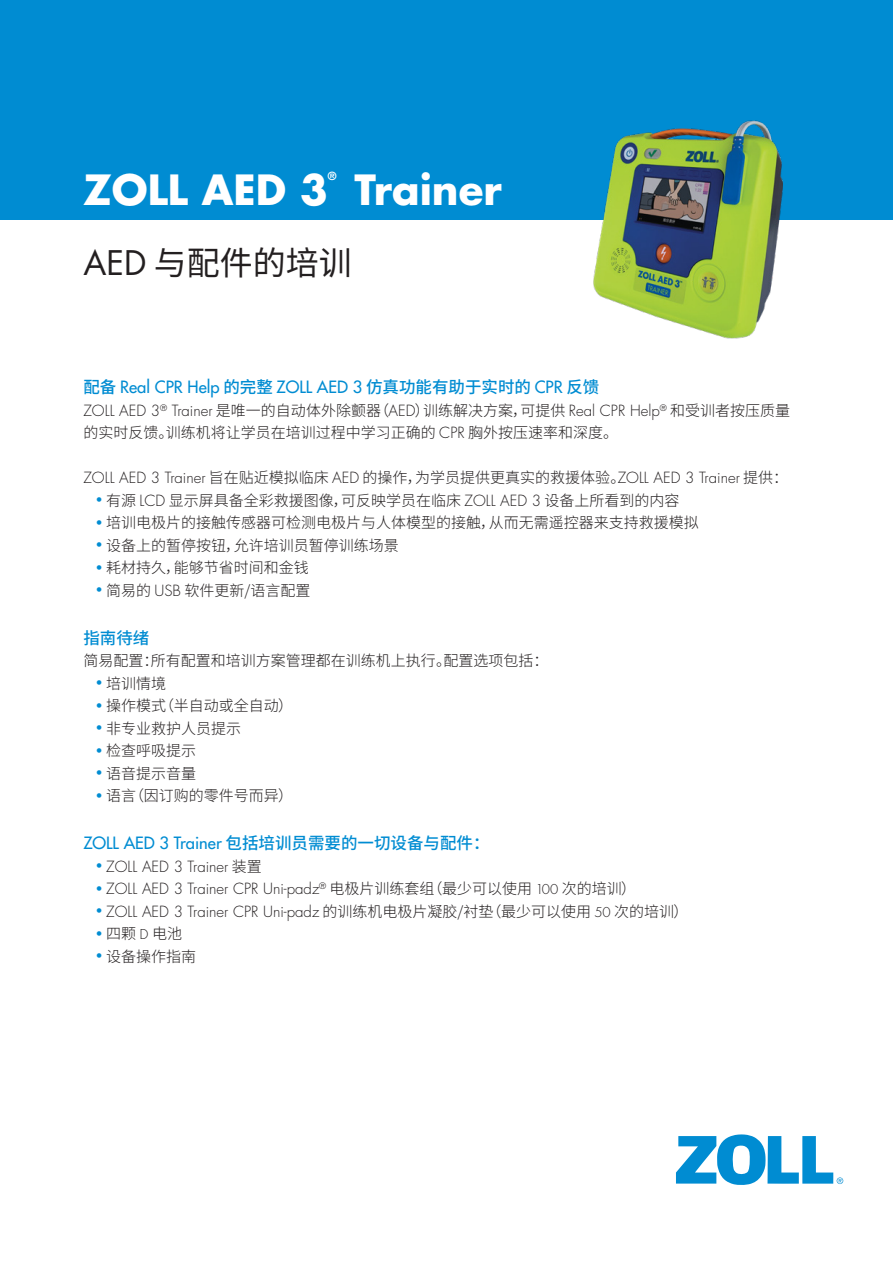
<style>
.page{position:relative;width:893px;height:1263px;background:#fff}
.page>*{position:absolute;margin:0;border:0;box-sizing:border-box;transform-origin:0 0}
.t1{font:700 40.5px "Futura Std";color:#fff}
.t2{font:33px "Noto Sans CJ Ksc";color:#231f20}
.t3{font:500 16.5px "Futura Std";color:#008cd2}
.t4{font:500 16.5px "Noto Sans CJ Ksc";color:#008cd2}
.t5{font:300 15px/22.5px "Noto Sans CJ Ksc";color:#231f20}
.t6{font:300 15px "Futura Std";color:#231f20}
.t7{font:700 10.95px "Futura Std";color:#fff}
.s1{font-family:"Futura Std"}
.s2{font-family:"Noto Sans CJ Ksc"}
.s3{font-family:"Futura Std";font-size:12px;color:#008cd2}
.s4{font-size:12px;color:#008cd2}
.s5{font-family:"Futura PT"}
</style>
<div class="page">
<div style="left:0;top:0;width:893px;height:220px;background:#008cd2"></div>
<svg style="left:676px;top:1134px;width:167px;height:51px"></svg>
<img style="left:593px;top:120px;width:189px;height:219px">
<h1 class="t1" style="left:83px;top:162px;width:246px">ZOLL AED 3</h1>
<p class="t7" style="left:328px;top:169px;width:10px">®</p>
<h1 class="t1" style="left:354px;top:162px;width:149px">Trainer</h1>
<h2 class="t2" style="left:83px;top:244px;width:270px"><span class="s1">AED</span> 与配件的培训</h2>
<p class="t3" style="left:83px;top:377px;width:517px"><span class="s2">配备</span> Real CPR Help <span class="s2">的完整</span> ZOLL AED 3 <span class="s2">仿真功能有助于实时的</span> CPR <span class="s2">反馈</span></p>
<p class="t5" style="left:83px;top:399px;width:708px"><span class="s1">ZOLL AED 3</span><sup>®</sup> <span class="s1">Trainer</span> 是唯一的自动体外除颤器（<span class="s1">AED</span>）训练解决方案，可提供 <span class="s1">Real CPR Help</span><sup>®</sup> 和受训者按压质量的实时反馈。训练机将让学员在培训过程中学习正确的 <span class="s1">CPR</span> 胸外按压速率和深度。</p>
<p class="t6" style="left:83px;top:468px;width:706px">ZOLL AED 3 Trainer <span class="s2">旨在贴近模拟临床</span> AED <span class="s2">的操作，为学员提供更真实的救援体验。</span>ZOLL AED 3 Trainer <span class="s2">提供：</span></p>
<p class="t5" style="left:95px;top:489px;width:586px"><span class="s3">•</span> 有源 <span class="s1">LCD</span> 显示屏具备全彩救援图像，可反映学员在临床 <span class="s1">ZOLL AED 3</span> 设备上所看到的内容</p>
<p class="t5" style="left:95px;top:512px;width:605px"><span class="s3">•</span> 培训电极片的接触传感器可检测电极片与人体模型的接触，从而无需遥控器来支持救援模拟</p>
<p class="t5" style="left:95px;top:534px;width:305px"><span class="s3">•</span> 设备上的暂停按钮，允许培训员暂停训练场景</p>
<p class="t5" style="left:95px;top:557px;width:215px"><span class="s3">•</span> 耗材持久，能够节省时间和金钱</p>
<p class="t5" style="left:95px;top:579px;width:216px"><span class="s3">•</span> 简易的 <span class="s1">USB</span> 软件更新/语言配置</p>
<p class="t4" style="left:83px;top:628px;width:68px">指南待绪</p>
<p class="t5" style="left:83px;top:650px;width:466px">简易配置：所有配置和培训方案管理都在训练机上执行。配置选项包括：</p>
<p class="t5" style="left:95px;top:672px;width:72px"><span class="s3">•</span> 培训情境</p>
<p class="t5" style="left:95px;top:695px;width:199px"><span class="s3">•</span> 操作模式（半自动或全自动）</p>
<p class="t5" style="left:95px;top:717px;width:147px"><span class="s3">•</span> 非专业救护人员提示</p>
<p class="t5" style="left:95px;top:740px;width:102px"><span class="s3">•</span> 检查呼吸提示</p>
<p class="t5" style="left:95px;top:762px;width:102px"><span class="s3">•</span> 语音提示音量</p>
<p class="t5" style="left:95px;top:785px;width:199px"><span class="s3">•</span> 语言（因订购的零件号而异）</p>
<p class="t4" style="left:83px;top:834px;width:408px"><span class="s1">ZOLL AED 3 Trainer</span> 包括培训员需要的一切设备与配件：</p>
<p class="t6" style="left:95px;top:857px;width:168px"><span class="s4">•</span> ZOLL AED 3 Trainer <span class="s2">装置</span></p>
<p class="t6" style="left:95px;top:879px;width:542px"><span class="s4">•</span> ZOLL AED 3 Trainer CPR Uni-padz<sup>®</sup> <span class="s2">电极片训练套组（最少可以使用</span> <span class="s5">100</span> <span class="s2">次的培训）</span></p>
<p class="t6" style="left:95px;top:902px;width:595px"><span class="s4">•</span> ZOLL AED 3 Trainer CPR Uni-padz <span class="s2">的训练机电极片凝胶/衬垫（最少可以使用</span> <span class="s5">50</span> <span class="s2">次的培训）</span></p>
<p class="t5" style="left:95px;top:923px;width:88px"><span class="s3">•</span> 四颗 <span class="s5">D</span> 电池</p>
<p class="t5" style="left:95px;top:945px;width:102px"><span class="s3">•</span> 设备操作指南</p>
</div>
